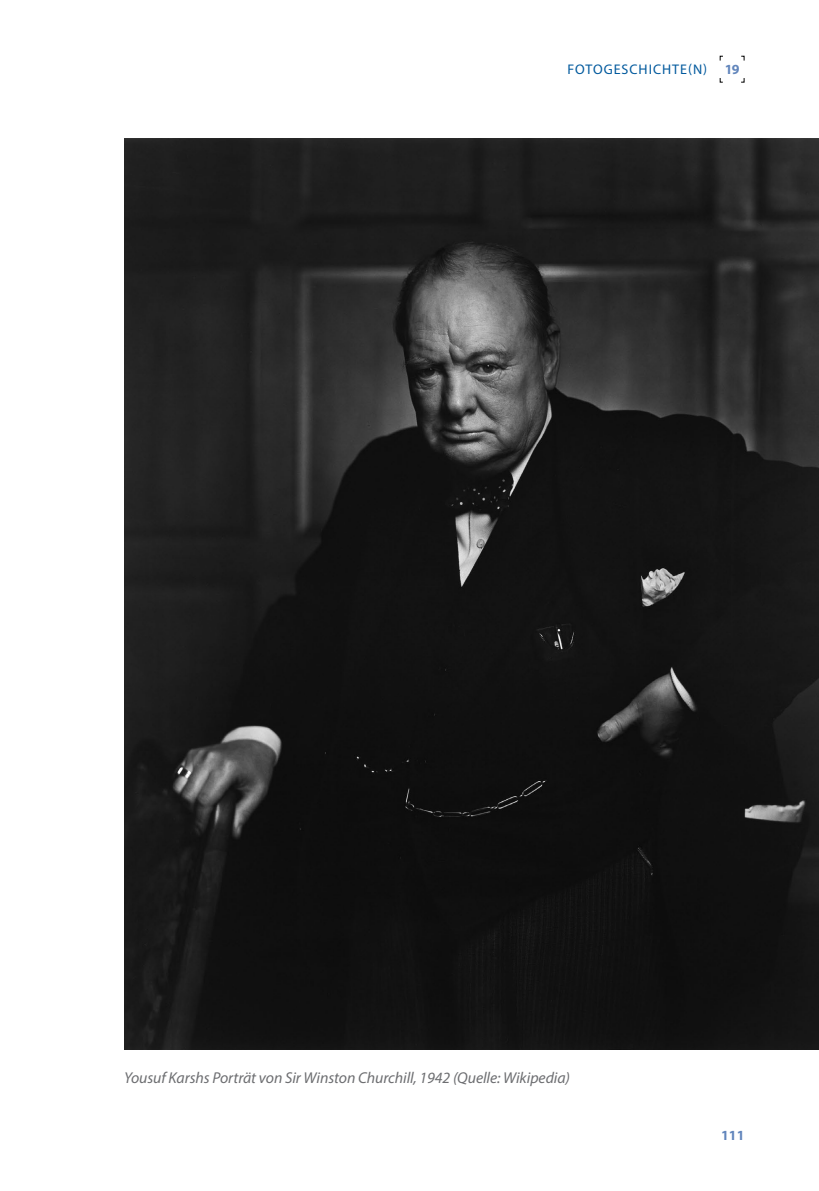
<style>
.page{position:relative;width:819px;height:1191px;background:#fff}
.page>*{position:absolute;margin:0;border:0;box-sizing:border-box;transform-origin:0 0}
.Bildbeschriftung_ohn{font:italic 15.75px "Myriad Pro";letter-spacing:-.005em;color:#6d6e71}
.t1{font:14px "Myriad Pro";letter-spacing:.07em;color:#00599d}
.Kopfzeile_links{font:700 14px "Myriad Pro";color:#6286bc}
</style>
<div class="page">
<svg style="left:719px;top:55px;width:4px;height:6px"></svg>
<svg style="left:719px;top:78px;width:4px;height:5px"></svg>
<svg style="left:741px;top:55px;width:4px;height:6px"></svg>
<svg style="left:741px;top:78px;width:4px;height:5px"></svg>
<img style="left:124px;top:139px;width:695px;height:910px">
<p class="t1" style="left:567px;top:61px;width:141px">FOTOGESCHICHTE(N)</p>
<p class="Kopfzeile_links" style="left:724px;top:61px;width:16px">19</p>
<p class="Bildbeschriftung_ohn" style="left:124px;top:1068px;width:447px">Yousuf Karshs Porträt von Sir Winston Churchill, 1942 (Quelle: Wikipedia)</p>
<p class="Kopfzeile_links" style="left:721px;top:1126px;width:25px">111</p>
</div>
